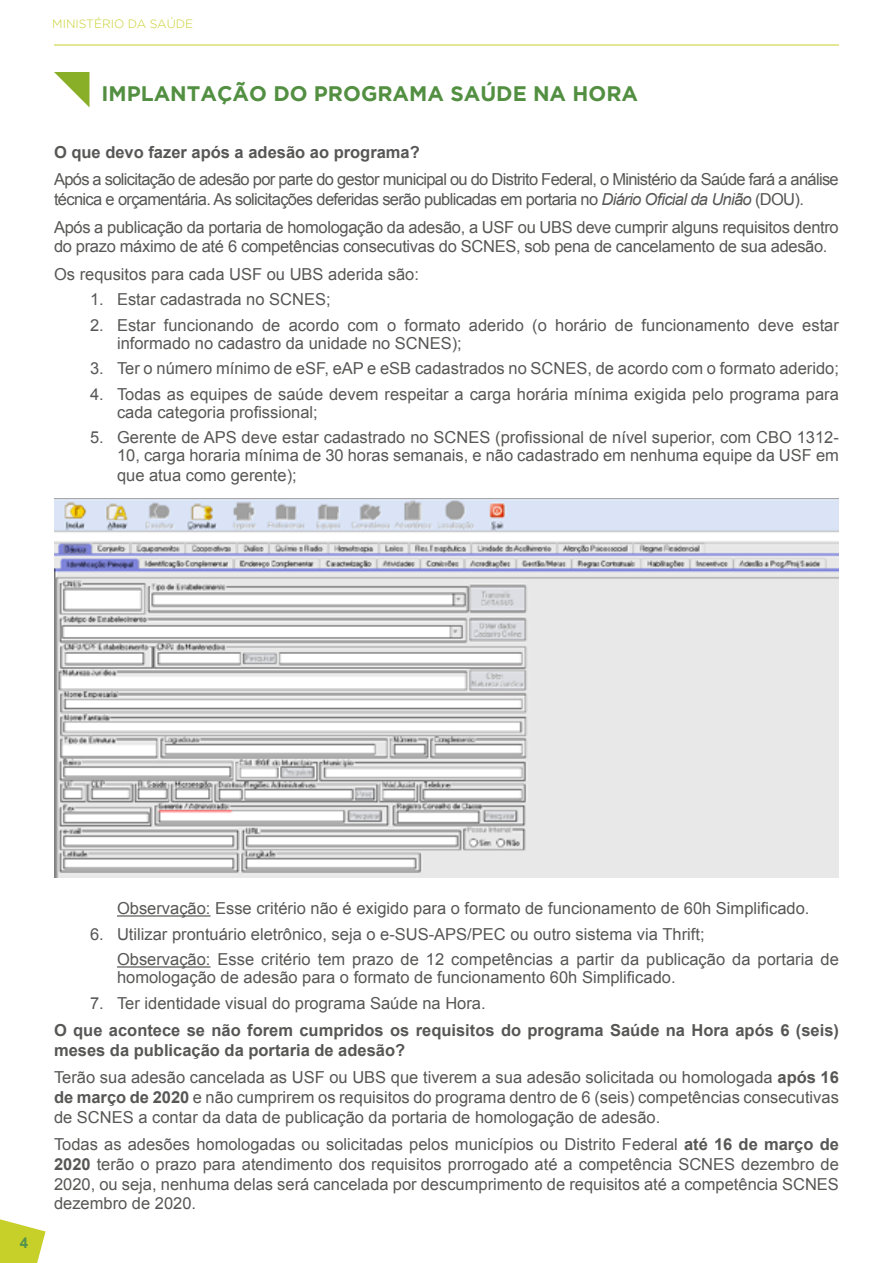
<style>
.page{position:relative;width:893px;height:1263px;background:#fff}
.page>*{position:absolute;margin:0;border:0;box-sizing:border-box;transform-origin:0 0}
.t1{font:700 21px "Gotham";color:#528f41}
.t2{font:16.5px/19.8px "Arial";color:#575756}
.t3{font:16.5px/19.8px "Arial";letter-spacing:-.04em;color:#575756}
.t4{font:16.5px/19.8px "Arial";letter-spacing:-.02em;color:#575756}
.t5{font:700 16.5px/19.8px "Arial";color:#575756}
.t6{font:700 15px "Arial";color:#51924d}
.t7{font:300 12px "Gotham";color:#c7cf29}
.s1{font-style:italic}
.s2{font-weight:700}
</style>
<div class="page">
<svg style="left:0;top:1219px;width:46px;height:44px"></svg>
<hr style="left:54px;top:45px;width:785px;height:1px;background:#c7cf29">
<hr style="left:117px;top:915px;width:94px;height:1px;background:#575756">
<hr style="left:117px;top:966px;width:94px;height:1px;background:#575756">
<svg style="left:54px;top:72px;width:35px;height:35px"></svg>
<img style="left:54px;top:498px;width:785px;height:379px">
<p class="t7" style="left:52px;top:17px;width:142px">MINISTÉRIO DA SAÚDE</p>
<p class="t1" style="left:101px;top:82px;width:538px">IMPLANTAÇÃO DO PROGRAMA SAÚDE NA HORA</p>
<p class="t5" style="left:54px;top:143px;width:367px">O que devo fazer após a adesão ao programa?</p>
<p class="t3" style="left:54px;top:170px;width:786px">Após a solicitação de adesão por parte do gestor municipal ou do Distrito Federal, o Ministério da Saúde fará a análise técnica e orçamentária. As solicitações deferidas serão publicadas em portaria no <span class="s1">Diário Oficial da União</span> (DOU).</p>
<p class="t4" style="left:54px;top:217px;width:786px">Após a publicação da portaria de homologação da adesão, a USF ou UBS deve cumprir alguns requisitos dentro do prazo máximo de até 6 competências consecutivas do SCNES, sob pena de cancelamento de sua adesão.</p>
<p class="t2" style="left:54px;top:264px;width:366px">Os requsitos para cada USF ou UBS aderida são:</p>
<p class="t2" style="left:90px;top:290px;width:242px">1. Estar cadastrada no SCNES;</p>
<p class="t2" style="left:117px;top:316px;width:723px;line-height:18px;text-indent:-27px">2. Estar funcionando de acordo com o formato aderido (o horário de funcionamento deve estar informado no cadastro da unidade no SCNES);</p>
<p class="t2" style="left:90px;top:359px;width:750px">3. Ter o número mínimo de eSF, eAP e eSB cadastrados no SCNES, de acordo com o formato aderido;</p>
<p class="t2" style="left:117px;top:385px;width:723px;line-height:18px;text-indent:-27px">4. Todas as equipes de saúde devem respeitar a carga horária mínima exigida pelo programa para cada categoria profissional;</p>
<p class="t2" style="left:90px;top:428px;width:750px;line-height:18px;text-align:right">5. Gerente de APS deve estar cadastrado no SCNES (profissional de nível superior, com CBO 1312-<br>10, carga horaria mínima de 30 horas semanais, e não cadastrado em nenhuma equipe da USF em</p>
<p class="t2" style="left:117px;top:465px;width:181px">que atua como gerente);</p>
<p class="t6" style="left:20px;top:1233px;width:10px">4</p>
<p class="t2" style="left:117px;top:899px;width:694px">Observação: Esse critério não é exigido para o formato de funcionamento de 60h Simplificado.</p>
<p class="t2" style="left:117px;top:921px;width:723px;line-height:25.5px;text-indent:-27px">6. Utilizar prontuário eletrônico, seja o e-SUS-APS/PEC ou outro sistema via Thrift;<br>Observação: Esse critério tem prazo de 12 competências a partir da publicação da portaria de</p>
<p class="t2" style="left:117px;top:968px;width:560px">homologação de adesão para o formato de funcionamento 60h Simplificado.</p>
<p class="t2" style="left:90px;top:993px;width:397px">7. Ter identidade visual do programa Saúde na Hora.</p>
<p class="t5" style="left:54px;top:1021px;width:786px">O que acontece se não forem cumpridos os requisitos do programa Saúde na Hora após 6 (seis) meses da publicação da portaria de adesão?</p>
<p class="t2" style="left:54px;top:1067px;width:786px;text-align:justify">Terão sua adesão cancelada as USF ou UBS que tiverem a sua adesão solicitada ou homologada <span class="s2">após 16 de março de 2020</span> e não cumprirem os requisitos do programa dentro de 6 (seis) competências consecutivas de SCNES a contar da data de publicação da portaria de homologação de adesão.</p>
<p class="t2" style="left:54px;top:1134px;width:786px;text-align:justify">Todas as adesões homologadas ou solicitadas pelos municípios ou Distrito Federal <span class="s2">até 16 de março de 2020</span> terão o prazo para atendimento dos requisitos prorrogado até a competência SCNES dezembro de 2020, ou seja, nenhuma delas será cancelada por descumprimento de requisitos até a competência SCNES dezembro de 2020.</p>
</div>
